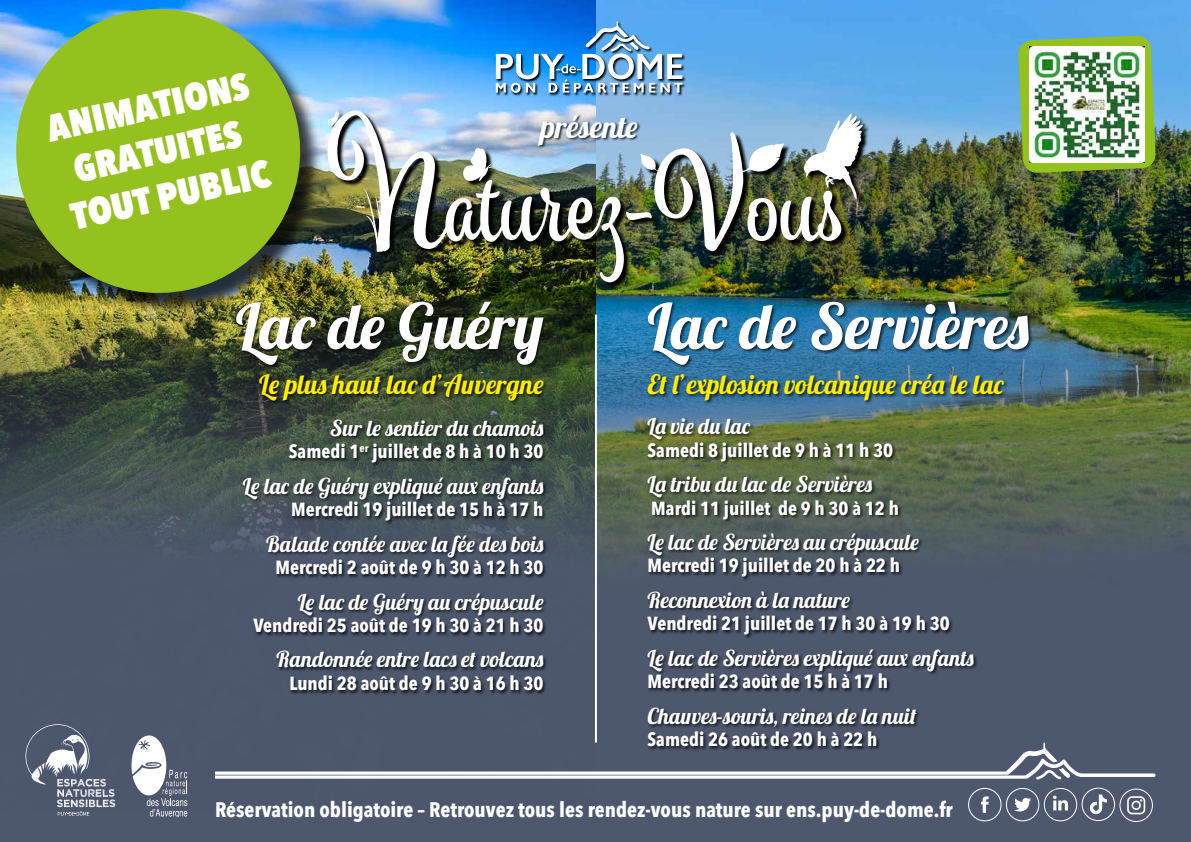
<style>
.page{position:relative;width:1191px;height:842px;background:#fff}
.page>*{position:absolute;margin:0;border:0;box-sizing:border-box;transform-origin:0 0}
.t1{font:63.1px "Lobster 1.4";color:#fff}
.t2{font:800 37.7px/45.2px "Avenir Next Condensed";color:#fff;text-align:center}
.t3{font:30.9px "Lobster 1.4";letter-spacing:.015em;color:#fff}
.t4{font:26.7px "Lobster 1.4";letter-spacing:.03em;color:#ffed00}
.t5{font:22px "Lobster 1.4";letter-spacing:.02em;color:#fff}
.t6{font:22px "Lobster 1.4";letter-spacing:.045em;color:#fff}
.t7{font:22px "Lobster 1.4";color:#fff}
.t8{font:700 21px "Avenir Next Condensed";color:#fff}
.t9{font:700 19px "Avenir Next Condensed";color:#fff}
</style>
<div class="page">
<div style="left:0;top:315px;width:1191px;height:527px;background:#4d586e"></div>
<img style="left:595px;top:0;width:596px;height:545px">
<img style="left:0;top:0;width:595px;height:806px">
<svg style="left:495px;top:21px;width:190px;height:75px"></svg>
<img style="left:496px;top:21px;width:186px;height:72px">
<svg style="left:215px;top:742px;width:940px;height:37px"></svg>
<div style="left:235px;top:301px;width:798px;height:450px;background:#000;opacity:.75"></div>
<img style="left:1018px;top:35px;width:137px;height:138px">
<img style="left:1029px;top:46px;width:115px;height:116px">
<img style="left:329px;top:108px;width:540px;height:181px">
<img style="left:327px;top:106px;width:538px;height:176px">
<hr style="left:595px;top:315px;width:2px;height:427px;background:#fff">
<svg style="left:981px;top:796px;width:7px;height:17px"></svg>
<div style="left:968px;top:788px;width:33px;height:33px;border:1px solid #fff;border-radius:50%"></div>
<svg style="left:1014px;top:798px;width:17px;height:14px"></svg>
<div style="left:1006px;top:788px;width:33px;height:33px;border:1px solid #fff;border-radius:50%"></div>
<svg style="left:1053px;top:795px;width:15px;height:15px"></svg>
<div style="left:1044px;top:788px;width:33px;height:33px;border:1px solid #fff;border-radius:50%"></div>
<svg style="left:1089px;top:794px;width:17px;height:20px"></svg>
<div style="left:1081px;top:788px;width:34px;height:33px;border:1px solid #fff;border-radius:50%"></div>
<div style="left:1119px;top:789px;width:33px;height:33px;border:1px solid #fff;border-radius:50%"></div>
<svg style="left:1127px;top:796px;width:18px;height:18px"></svg>
<div style="left:19px;top:12px;width:304px;height:304px;background:#000;opacity:.75"></div>
<img style="left:3px;top:0;width:311px;height:307px">
<svg style="left:26px;top:724px;width:89px;height:92px"></svg>
<svg style="left:131px;top:735px;width:56px;height:81px"></svg>
<h2 class="t2" style="left:42px;top:108px;width:209px;rotate:-13deg">ANIMATIONS<br>GRATUITES<br>TOUT PUBLIC</h2>
<h3 class="t3" style="left:541px;top:107px;width:98px">présente</h3>
<h1 class="t1" style="left:236px;top:286px;width:309px">Lac de Guéry</h1>
<h3 class="t4" style="left:259px;top:367px;width:286px">Le plus haut lac d’Auvergne</h3>
<p class="t5" style="left:330px;top:414px;width:215px">Sur le sentier du chamois</p>
<p class="t9" style="left:289px;top:440px;width:256px">Samedi 1<sup>er</sup> juillet de 8 h à 10 h 30</p>
<p class="t5" style="left:243px;top:472px;width:302px">Le lac de Guéry expliqué aux enfants</p>
<p class="t9" style="left:291px;top:498px;width:254px">Mercredi 19 juillet de 15 h à 17 h</p>
<p class="t5" style="left:266px;top:529px;width:279px">Balade contée avec la fée des bois</p>
<p class="t9" style="left:275px;top:556px;width:269px">Mercredi 2 août de 9 h 30 à 12 h 30</p>
<p class="t6" style="left:298px;top:587px;width:247px">Le lac de Guéry au crépuscule</p>
<p class="t9" style="left:253px;top:614px;width:292px">Vendredi 25 août de 19 h 30 à 21 h 30</p>
<p class="t6" style="left:277px;top:645px;width:268px">Randonnée entre lacs et volcans</p>
<p class="t9" style="left:289px;top:672px;width:255px">Lundi 28 août de 9 h 30 à 16 h 30</p>
<h1 class="t1" style="left:647px;top:286px;width:383px">Lac de Servières</h1>
<h3 class="t4" style="left:647px;top:367px;width:358px">Et l’explosion volcanique créa le lac</h3>
<p class="t5" style="left:647px;top:412px;width:104px">La vie du lac</p>
<p class="t9" style="left:647px;top:438px;width:247px">Samedi 8 juillet de 9 h à 11 h 30</p>
<p class="t7" style="left:647px;top:470px;width:226px">La tribu du lac de Servières</p>
<p class="t9" style="left:651px;top:496px;width:249px">Mardi 11 juillet de 9 h 30 à 12 h</p>
<p class="t5" style="left:647px;top:528px;width:273px">Le lac de Servières au crépuscule</p>
<p class="t9" style="left:647px;top:554px;width:254px">Mercredi 19 juillet de 20 h à 22 h</p>
<p class="t5" style="left:647px;top:586px;width:204px">Reconnexion à la nature</p>
<p class="t9" style="left:647px;top:612px;width:304px">Vendredi 21 juillet de 17 h 30 à 19 h 30</p>
<p class="t5" style="left:647px;top:644px;width:328px">Le lac de Servières expliqué aux enfants</p>
<p class="t9" style="left:647px;top:670px;width:242px">Mercredi 23 août de 15 h à 17 h</p>
<p class="t5" style="left:647px;top:701px;width:270px">Chauves-souris, reines de la nuit</p>
<p class="t9" style="left:647px;top:728px;width:231px">Samedi 26 août de 20 h à 22 h</p>
<p class="t8" style="left:215px;top:796px;width:739px">Réservation obligatoire – Retrouvez tous les rendez-vous nature sur ens.puy-de-dome.fr</p>
</div>
